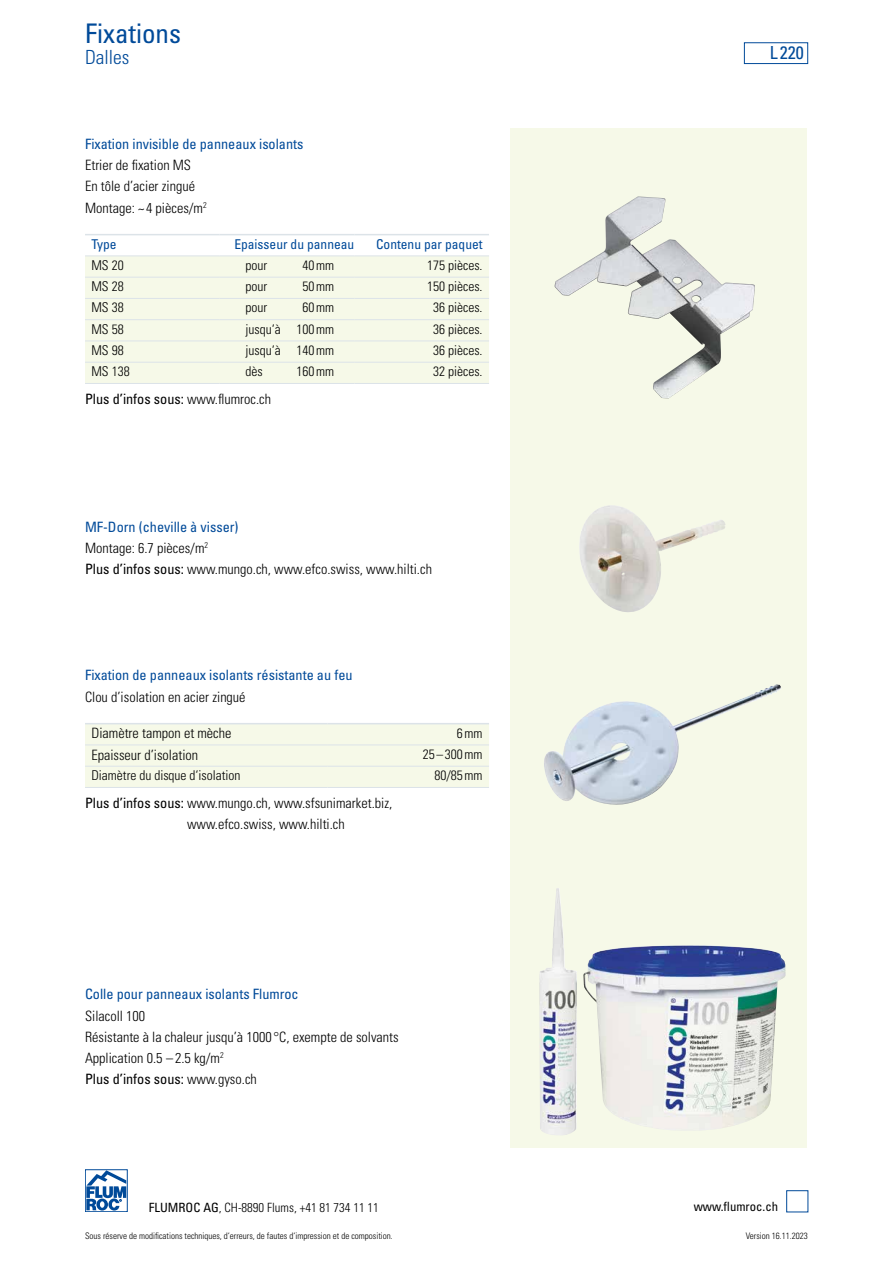
<style>
.page{position:relative;width:893px;height:1263px;background:#fff}
.page>*{position:absolute;margin:0;border:0;box-sizing:border-box;transform-origin:0 0}
.t1{font:condensed 27px "Univers LT Std";color:#004a99}
.t2{font:300 condensed 19.5px "Univers LT Std";color:#004a99}
.t3{font:condensed 18px "Univers LT Std";color:#004a99}
.t4{font:300 condensed 14.25px/21.3px "Univers LT Std";color:#000}
.t5{font:condensed 14.25px "Univers LT Std";color:#004a99}
.t6{font:condensed 14.25px "Univers LT Std";color:#000}
.t7{font:300 condensed 13.5px "Univers LT Std";color:#000}
.t8{font:condensed 13.5px "Univers LT Std";color:#004a99}
.t9{font:300 condensed 12.75px "Univers LT Std";color:#000}
.t10{font:condensed 12.75px "Univers LT Std";color:#000}
.t11{font:300 condensed 9px "Univers LT Std";color:#000}
.s1{font-weight:300}
.s2{font-weight:400;color:#004a99}
.s3{font-weight:400}
</style>
<div class="page">
<div style="left:744px;top:43px;width:64px;height:21px;border:1px solid #004a99"></div>
<div style="left:85px;top:1169px;width:43px;height:43px;border:1px solid #004a99"></div>
<svg style="left:86px;top:1170px;width:40px;height:40px"></svg>
<div style="left:786px;top:1190px;width:22px;height:22px;border:1px solid #004a99"></div>
<div style="left:510px;top:128px;width:297px;height:1020px;background:#f6f9e8"></div>
<img style="left:579px;top:505px;width:146px;height:107px">
<img style="left:544px;top:684px;width:237px;height:121px">
<img style="left:554px;top:196px;width:201px;height:202px">
<img style="left:539px;top:888px;width:246px;height:247px">
<div style="left:85px;top:257px;width:404px;height:126px;background:#f6f9e8"></div>
<hr style="left:85px;top:256px;width:135px;height:1px;background:#dce3e8">
<hr style="left:220px;top:256px;width:134px;height:1px;background:#dce3e8">
<hr style="left:354px;top:256px;width:135px;height:1px;background:#dce3e8">
<hr style="left:85px;top:277px;width:135px;height:1px;background:#dce3e8">
<hr style="left:220px;top:277px;width:134px;height:1px;background:#dce3e8">
<hr style="left:354px;top:277px;width:135px;height:1px;background:#dce3e8">
<hr style="left:85px;top:298px;width:135px;height:1px;background:#dce3e8">
<hr style="left:220px;top:298px;width:134px;height:1px;background:#dce3e8">
<hr style="left:354px;top:298px;width:135px;height:1px;background:#dce3e8">
<hr style="left:85px;top:319px;width:135px;height:1px;background:#dce3e8">
<hr style="left:220px;top:319px;width:134px;height:1px;background:#dce3e8">
<hr style="left:354px;top:319px;width:135px;height:1px;background:#dce3e8">
<hr style="left:85px;top:341px;width:135px;height:1px;background:#dce3e8">
<hr style="left:220px;top:341px;width:134px;height:1px;background:#dce3e8">
<hr style="left:354px;top:341px;width:135px;height:1px;background:#dce3e8">
<hr style="left:85px;top:362px;width:135px;height:1px;background:#dce3e8">
<hr style="left:220px;top:362px;width:134px;height:1px;background:#dce3e8">
<hr style="left:354px;top:362px;width:135px;height:1px;background:#dce3e8">
<hr style="left:85px;top:383px;width:135px;height:1px;background:#dce3e8">
<hr style="left:220px;top:383px;width:134px;height:1px;background:#dce3e8">
<hr style="left:354px;top:383px;width:135px;height:1px;background:#dce3e8">
<hr style="left:85px;top:234px;width:135px;height:1px;background:#dce3e8">
<hr style="left:220px;top:234px;width:134px;height:1px;background:#dce3e8">
<hr style="left:354px;top:234px;width:135px;height:1px;background:#dce3e8">
<div style="left:85px;top:724px;width:404px;height:63px;background:#f6f9e8"></div>
<hr style="left:85px;top:745px;width:242px;height:1px;background:#dce3e8">
<hr style="left:327px;top:745px;width:162px;height:1px;background:#dce3e8">
<hr style="left:85px;top:766px;width:242px;height:1px;background:#dce3e8">
<hr style="left:327px;top:766px;width:162px;height:1px;background:#dce3e8">
<hr style="left:85px;top:787px;width:242px;height:1px;background:#dce3e8">
<hr style="left:327px;top:787px;width:162px;height:1px;background:#dce3e8">
<hr style="left:85px;top:723px;width:242px;height:1px;background:#dce3e8">
<hr style="left:327px;top:723px;width:162px;height:1px;background:#dce3e8">
<h1 class="t1" style="left:85px;top:16px;width:97px">Fixations</h1>
<h2 class="t2" style="left:85px;top:45px;width:46px">Dalles</h2>
<p class="t5" style="left:85px;top:135px;width:220px">Fixation invisible de panneaux isolants</p>
<p class="t4" style="left:85px;top:154px;width:123px">Etrier de fixation MS<br>En tôle d’acier zingué<br>Montage: ~ 4 pièces/m<sup>2</sup></p>
<p class="t8" style="left:91px;top:235px;width:27px">Type</p>
<p class="t8" style="left:234px;top:235px;width:121px">Epaisseur du panneau</p>
<p class="t8" style="left:376px;top:235px;width:108px">Contenu par paquet</p>
<p class="t7" style="left:91px;top:257px;width:34px">MS 20</p>
<p class="t7" style="left:246px;top:257px;width:23px">pour</p>
<p class="t7" style="left:302px;top:257px;width:33px">40mm</p>
<p class="t7" style="left:427px;top:257px;width:57px">175 pièces.</p>
<p class="t7" style="left:91px;top:278px;width:34px">MS 28</p>
<p class="t7" style="left:246px;top:278px;width:23px">pour</p>
<p class="t7" style="left:302px;top:278px;width:33px">50mm</p>
<p class="t7" style="left:427px;top:278px;width:57px">150 pièces.</p>
<p class="t7" style="left:91px;top:300px;width:34px">MS 38</p>
<p class="t7" style="left:246px;top:300px;width:23px">pour</p>
<p class="t7" style="left:302px;top:300px;width:33px">60mm</p>
<p class="t7" style="left:433px;top:300px;width:51px">36 pièces.</p>
<p class="t7" style="left:91px;top:321px;width:34px">MS 58</p>
<p class="t7" style="left:246px;top:321px;width:90px">jusqu‘à 100mm</p>
<p class="t7" style="left:433px;top:321px;width:51px">36 pièces.</p>
<p class="t7" style="left:91px;top:342px;width:34px">MS 98</p>
<p class="t7" style="left:246px;top:342px;width:90px">jusqu‘à 140mm</p>
<p class="t7" style="left:433px;top:342px;width:51px">36 pièces.</p>
<p class="t7" style="left:91px;top:363px;width:40px">MS 138</p>
<p class="t7" style="left:246px;top:363px;width:19px">dès</p>
<p class="t7" style="left:296px;top:363px;width:39px">160mm</p>
<p class="t7" style="left:433px;top:363px;width:51px">32 pièces.</p>
<p class="t6" style="left:85px;top:390px;width:188px">Plus d’infos sous: <span class="s1">www.flumroc.ch</span></p>
<p class="t4" style="left:85px;top:516px;width:348px"><span class="s2">MF-Dorn (cheville à visser)<br></span>Montage: 6.7 pièces/m<sup>2<br></sup><span class="s3">Plus d’infos sous:</span> www.mungo.ch, www.efco.swiss, www.hilti.ch</p>
<p class="t5" style="left:85px;top:666px;width:269px">Fixation de panneaux isolants résistante au feu</p>
<p class="t4" style="left:85px;top:686px;width:162px">Clou d’isolation en acier zingué</p>
<p class="t4" style="left:91px;top:722px;width:142px">Diamètre tampon et mèche</p>
<p class="t7" style="left:457px;top:725px;width:27px">6mm</p>
<p class="t4" style="left:91px;top:744px;width:108px">Epaisseur d’isolation</p>
<p class="t7" style="left:423px;top:746px;width:61px">25 –300mm</p>
<p class="t7" style="left:91px;top:767px;width:151px">Diamètre du disque d‘isolation</p>
<p class="t7" style="left:434px;top:767px;width:50px">80/85mm</p>
<p class="t4" style="left:187px;top:792px;width:207px;text-indent:-102px"><span class="s3">Plus d’infos sous:</span> www.mungo.ch, www.sfsunimarket.biz, www.efco.swiss, www.hilti.ch</p>
<p class="t5" style="left:85px;top:985px;width:215px">Colle pour panneaux isolants Flumroc</p>
<p class="t4" style="left:85px;top:1005px;width:315px">Silacoll 100<br>Résistante à la chaleur jusqu’à 1000 °C, exempte de solvants Application 0.5 –2.5 kg/m<sup>2<br></sup><span class="s3">Plus d’infos sous:</span> www.gyso.ch</p>
<p class="t3" style="left:770px;top:41px;width:36px">L 220</p>
<p class="t9" style="left:149px;top:1200px;width:232px"><span class="s3">FLUMROC AG</span>, CH-8890 Flums, +41 81 734 11 11</p>
<p class="t10" style="left:694px;top:1198px;width:86px">www.flumroc.ch</p>
<p class="t11" style="left:85px;top:1230px;width:309px">Sous réserve de modifications techniques, d‘erreurs, de fautes d‘impression et de composition.</p>
<p class="t11" style="left:746px;top:1230px;width:64px">Version 16.11.2023</p>
</div>
